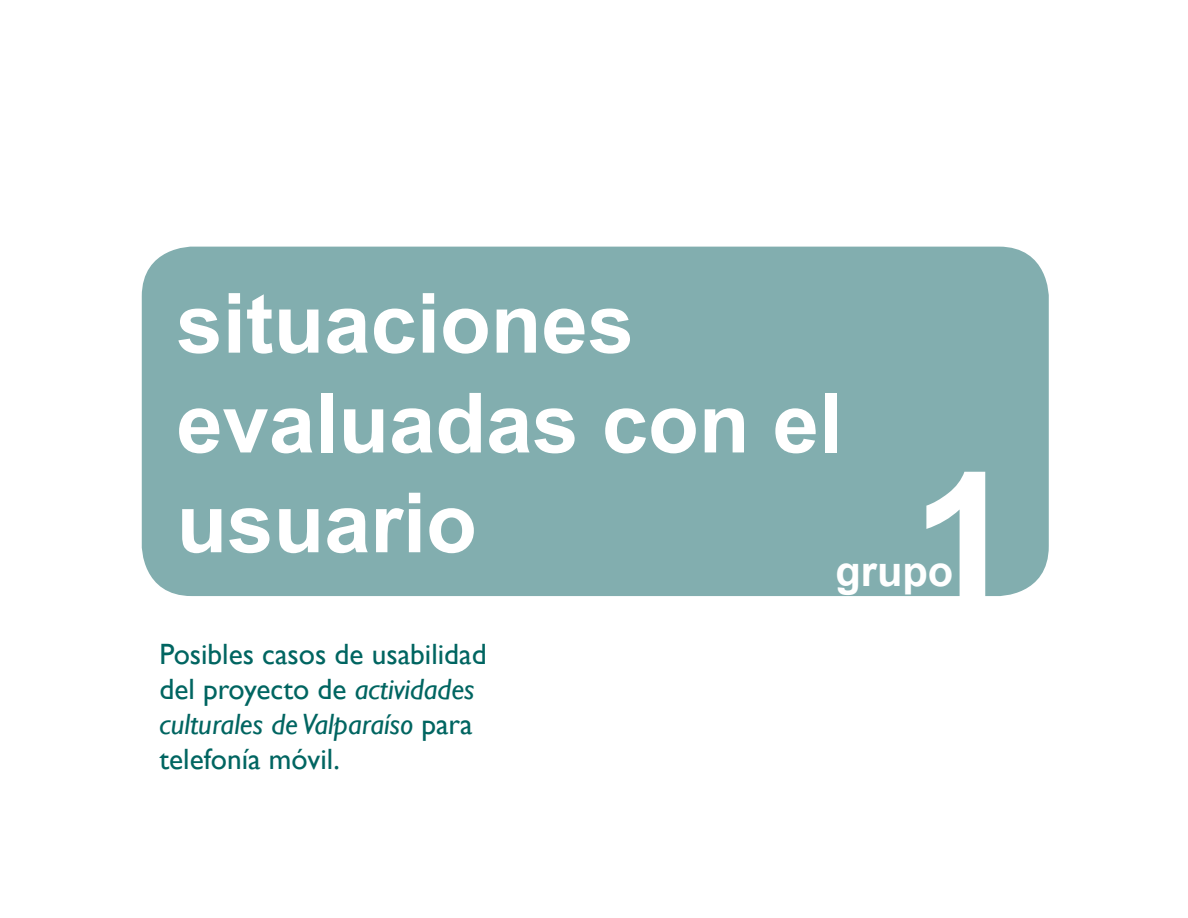
<style>
.page{position:relative;width:1188px;height:918px;background:#fff}
.page>*{position:absolute;margin:0;border:0;box-sizing:border-box;transform-origin:0 0}
.t1{font:700 187.05px "Arial";color:#fff}
.t2{font:700 83.1px/99.8px "Arial";color:#fff}
.t3{font:700 41.55px "Arial";color:#fff}
.t4{font:29.4px/35.2px "Gill Sans";color:#006561}
.s1{font-style:italic}
</style>
<div class="page">
<div style="left:142px;top:247px;width:907px;height:349px;background:#82aeaf;border-radius:50px"></div>
<h2 class="t2" style="left:176px;top:276px;width:667px">situaciones evaluadas con el usuario</h2>
<h1 class="t1" style="left:912px;top:417px;width:106px">1</h1>
<h3 class="t3" style="left:836px;top:544px;width:119px">grupo</h3>
<p class="t4" style="left:159px;top:637px;width:329px">Posibles casos de usabilidad del proyecto de <span class="s1">actividades culturales de Valparaíso</span> para telefonía móvil.</p>
</div>
